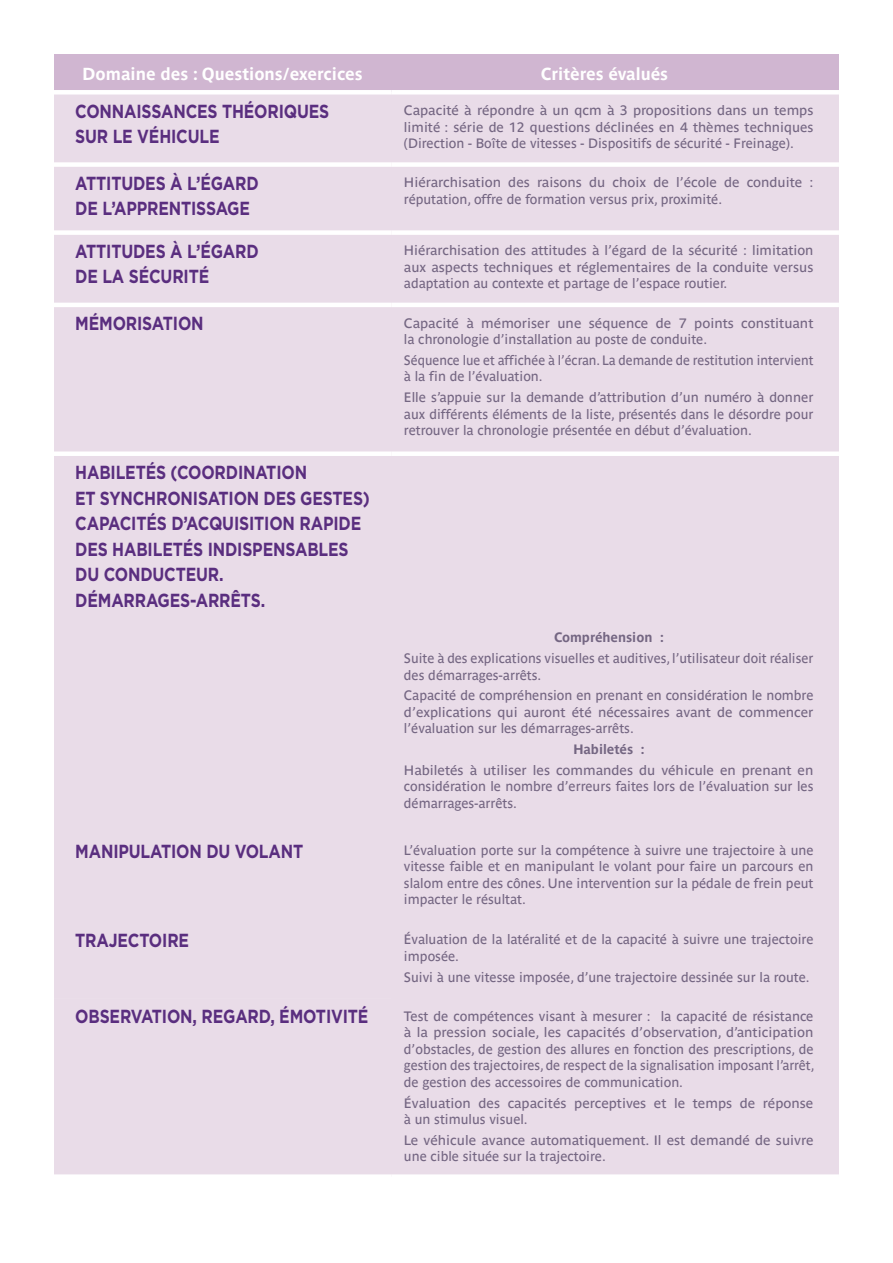
<style>
.page{position:relative;width:893px;height:1263px;background:#fff}
.page>*{position:absolute;margin:0;border:0;box-sizing:border-box;transform-origin:0 0}
.t1{font:700 18.9px/25.5px "Gotham";letter-spacing:-.01em;color:#5a2e7f;scale:.83 1}
.t2{font:700 17.25px "Parisine";color:#fff}
.t3{font:13.5px/16.5px "Parisine";color:#746682;text-align:justify}
.t4{font:13.5px/16.5px "Parisine";color:#746682;scale:1.05 1}
.t5{font:13.5px/16.5px "Parisine";color:#746682;scale:.96 1}
.t6{font:700 13.5px "Parisine";color:#746682}
</style>
<div class="page">
<div style="left:54px;top:54px;width:785px;height:36px;background:#d0b6d1"></div>
<div style="left:54px;top:95px;width:785px;height:1079px;background:#e9dce8"></div>
<div style="left:54px;top:921px;width:337px;height:77px;background:#e9dce8"></div>
<div style="left:54px;top:162px;width:337px;height:5px;background:#fff"></div>
<div style="left:391px;top:162px;width:448px;height:5px;background:#fff"></div>
<div style="left:54px;top:230px;width:337px;height:5px;background:#fff"></div>
<div style="left:391px;top:230px;width:448px;height:5px;background:#fff"></div>
<hr style="left:54px;top:303px;width:337px;height:4px;background:#fff">
<hr style="left:391px;top:303px;width:448px;height:4px;background:#fff">
<div style="left:54px;top:451px;width:337px;height:5px;background:#fff"></div>
<div style="left:391px;top:451px;width:448px;height:5px;background:#fff"></div>
<p class="t2" style="left:83px;top:63px;width:282px">Domaine des : Questions/exercices</p>
<p class="t2" style="left:541px;top:63px;width:129px">Critères évalués</p>
<h1 class="t1" style="left:75px;top:98px;width:308px">CONNAISSANCES THÉORIQUES<br>SUR LE VÉHICULE</h1>
<p class="t4" style="left:404px;top:102px;width:391px;text-align:justify">Capacité à répondre à un qcm à 3 propositions dans un temps limité : série de 12 questions déclinées en 4 thèmes techniques (Direction - Boîte de vitesses - Dispositifs de sécurité - Freinage).</p>
<h1 class="t1" style="left:75px;top:170px;width:223px">ATTITUDES À L’ÉGARD<br>DE L’APPRENTISSAGE</h1>
<p class="t4" style="left:404px;top:174px;width:392px">Hiérarchisation des raisons du choix de l’école de conduite : réputation, offre de formation versus prix, proximité.</p>
<h1 class="t1" style="left:75px;top:238px;width:223px">ATTITUDES À L’ÉGARD<br>DE LA SÉCURITÉ</h1>
<p class="t3" style="left:404px;top:242px;width:411px">Hiérarchisation des attitudes à l’égard de la sécurité : limitation aux aspects techniques et réglementaires de la conduite versus adaptation au contexte et partage de l’espace routier.</p>
<h1 class="t1" style="left:75px;top:311px;width:156px">MÉMORISATION</h1>
<p class="t4" style="left:404px;top:315px;width:391px">Capacité à mémoriser une séquence de 7 points constituant la chronologie d’installation au poste de conduite.</p>
<p class="t5" style="left:404px;top:352px;width:428px">Séquence lue et affichée à l’écran. La demande de restitution intervient à la fin de l’évaluation.</p>
<p class="t3" style="left:404px;top:389px;width:411px">Elle s’appuie sur la demande d’attribution d’un numéro à donner aux différents éléments de la liste, présentés dans le désordre pour retrouver la chronologie présentée en début d’évaluation.</p>
<h1 class="t1" style="left:75px;top:460px;width:357px">HABILETÉS (COORDINATION<br>ET SYNCHRONISATION DES GESTES)<br>CAPACITÉS D’ACQUISITION RAPIDE<br>DES HABILETÉS INDISPENSABLES<br>DU CONDUCTEUR.<br>DÉMARRAGES-ARRÊTS.</h1>
<p class="t6" style="left:554px;top:630px;width:111px">Compréhension :</p>
<p class="t3" style="left:404px;top:650px;width:411px">Suite à des explications visuelles et auditives, l’utilisateur doit réaliser des démarrages-arrêts.</p>
<p class="t3" style="left:404px;top:687px;width:411px">Capacité de compréhension en prenant en considération le nombre d’explications qui auront été nécessaires avant de commencer l’évaluation sur les démarrages-arrêts.</p>
<p class="t6" style="left:573px;top:741px;width:73px">Habiletés :</p>
<p class="t4" style="left:404px;top:762px;width:391px;text-align:justify">Habiletés à utiliser les commandes du véhicule en prenant en considération le nombre d’erreurs faites lors de l’évaluation sur les démarrages-arrêts.</p>
<h1 class="t1" style="left:75px;top:838px;width:276px">MANIPULATION DU VOLANT</h1>
<p class="t3" style="left:404px;top:842px;width:411px">L’évaluation porte sur la compétence à suivre une trajectoire à une vitesse faible et en manipulant le volant pour faire un parcours en slalom entre des cônes. Une intervention sur la pédale de frein peut impacter le résultat.</p>
<h1 class="t1" style="left:75px;top:927px;width:139px">TRAJECTOIRE</h1>
<p class="t3" style="left:404px;top:931px;width:411px">Évaluation de la latéralité et de la capacité à suivre une trajectoire imposée.</p>
<p class="t3" style="left:404px;top:968px;width:407px">Suivi à une vitesse imposée, d’une trajectoire dessinée sur la route.</p>
<h1 class="t1" style="left:75px;top:1004px;width:355px">OBSERVATION, REGARD, ÉMOTIVITÉ</h1>
<p class="t3" style="left:404px;top:1008px;width:412px">Test de compétences visant à mesurer : la capacité de résistance à la pression sociale, les capacités d’observation, d’anticipation d’obstacles, de gestion des allures en fonction des prescriptions, de gestion des trajectoires, de respect de la signalisation imposant l’arrêt, de gestion des accessoires de communication.</p>
<p class="t4" style="left:404px;top:1094px;width:391px">Évaluation des capacités perceptives et le temps de réponse à un stimulus visuel.</p>
<p class="t4" style="left:404px;top:1132px;width:391px">Le véhicule avance automatiquement. Il est demandé de suivre une cible située sur la trajectoire.</p>
</div>
